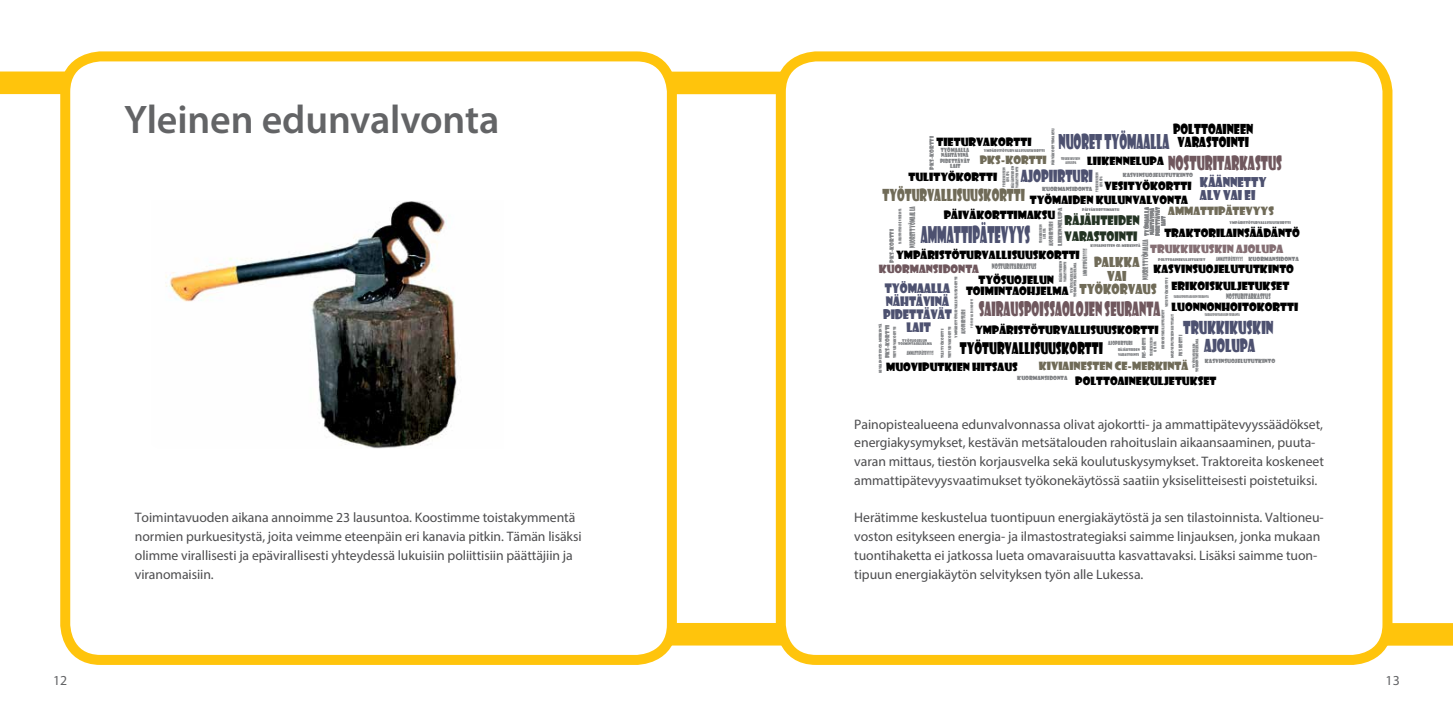
<style>
.page{position:relative;width:1453px;height:727px;background:#fff}
.page>*{position:absolute;margin:0;border:0;box-sizing:border-box;transform-origin:0 0}
.t1{font:600 40px "Myriad Pro";letter-spacing:-.005em;color:#636466}
.t2{font:22.5px "Showcard Gothic";color:#4d5170;scale:.51 1}
.t3{font:20px "Showcard Gothic";color:#4d5170;scale:.56 1}
.t4{font:19.25px "Showcard Gothic";color:#70585e;scale:.59 1}
.t5{font:18.88px "Showcard Gothic";color:#70585e;scale:.61 1}
.t6{font:17.5px/17.5px "Showcard Gothic";color:#4d5170;text-align:center;scale:.69 1}
.t7{font:16.25px "Showcard Gothic";color:#4d5170;scale:.71 1}
.t8{font:16.12px "Showcard Gothic";color:#706b58;scale:.68 1}
.t9{font:15.62px "Showcard Gothic";color:#000;scale:.71 1}
.t10{font:13.75px/18.8px "Myriad Pro";letter-spacing:-.005em;color:#4d4d4f}
.t11{font:13.75px "Myriad Pro";color:#636466}
.t12{font:13.5px/13.5px "Showcard Gothic";color:#000;text-align:center;scale:.83 1}
.t13{font:13.38px/13.4px "Showcard Gothic";color:#706b58;text-align:center;scale:.88 1}
.t14{font:13.25px/13.2px "Showcard Gothic";color:#4d5170;scale:.88 1}
.t15{font:12.75px/12.8px "Showcard Gothic";color:#4d5170;text-align:center;scale:.89 1}
.t16{font:12.75px/15.2px "Showcard Gothic";color:#233323;scale:.89 1}
.t17{font:11.12px/11.1px "Showcard Gothic";color:#000;text-align:center}
.t18{font:11.12px "Showcard Gothic";color:#706b58}
.t19{font:11.12px "Showcard Gothic";color:#856f74}
.t20{font:11.12px "Showcard Gothic";color:#70585e}
.t21{font:7.38px "Showcard Gothic";color:#808285;scale:.61 1}
.t22{font:7.38px "Showcard Gothic";color:#808285;scale:.56 1}
.t23{font:5.5px "Showcard Gothic";color:#808285}
.t24{font:5.5px/5.5px "Showcard Gothic";color:#808285;text-align:center;scale:.89 1}
.t25{font:5.5px "Showcard Gothic";color:#808285;scale:.51 1}
.t26{font:5.5px "Showcard Gothic";color:#808285;scale:.71 1}
.t27{font:4.88px "Showcard Gothic";color:#808285;scale:.71 1}
.t28{font:3.75px/3.2px "Showcard Gothic";color:#808285;text-align:center}
.t29{font:3.75px/3.8px "Showcard Gothic";color:#808285;text-align:center;scale:.69 1}
.t30{font:3.75px "Showcard Gothic";color:#808285;scale:.59 1}
.t31{font:3.75px/4.4px "Showcard Gothic";color:#808285;scale:.89 1}
.t32{font:3.25px "Showcard Gothic";color:#808285;scale:.68 1}
</style>
<div class="page">
<div style="left:648px;top:622px;width:805px;height:23px;background:#ffc40c"></div>
<div style="left:0;top:71px;width:806px;height:23px;background:#ffc40c"></div>
<div style="left:65px;top:56px;width:607px;height:603px;background:#fff;border-radius:35px"></div>
<div style="left:60px;top:51px;width:617px;height:613px;border:10px solid #ffc40c;border-radius:35px"></div>
<div style="left:781px;top:56px;width:606px;height:603px;background:#fff;border-radius:35px"></div>
<div style="left:776px;top:51px;width:616px;height:613px;border:10px solid #ffc40c;border-radius:35px"></div>
<svg style="left:165px;top:201px;width:292px;height:247px"></svg>
<h1 class="t1" style="left:124px;top:94px;width:377px">Yleinen edunvalvonta</h1>
<p class="t10" style="left:135px;top:508px;width:448px">Toimintavuoden aikana annoimme 23 lausuntoa. Koostimme toistakymmentä normien purkuesitystä, joita veimme eteenpäin eri kanavia pitkin. Tämän lisäksi olimme virallisesti ja epävirallisesti yhteydessä lukuisiin poliittisiin päättäjiin ja viranomaisiin.</p>
<p class="t12" style="left:1173px;top:121px;width:98px">POLTTOAINEEN<br>VARASTOINTI</p>
<p class="t28" style="left:1051px;top:165px;width:39px;rotate:-90deg">PÄIVÄKORTTIMAKSU</p>
<h3 class="t3" style="left:1058px;top:129px;width:199px">NUORET TYÖMAALLA</h3>
<p class="t17" style="left:1030px;top:178px;width:163px;line-height:14.4px;text-align:left;text-indent:75px">VESITYÖKORTTI<br>TYÖMAIDEN KULUNVALVONTA</p>
<p class="t23" style="left:928px;top:169px;width:35px;rotate:-90deg">PKS-KORTTI</p>
<p class="t17" style="left:936px;top:135px;width:97px">TIETURVAKORTTI</p>
<p class="t24" style="left:940px;top:147px;width:35px">TYÖMAALLA<br>NÄHTÄVINÄ<br>PIDETTÄVÄT<br>LAIT</p>
<p class="t28" style="left:984px;top:148px;width:63px">YMPÄRISTÖTURVALLISUUSKORTTI</p>
<h3 class="t5" style="left:1168px;top:150px;width:188px">NOSTURITARKASTUS</h3>
<p class="t18" style="left:980px;top:153px;width:69px">PKS-KORTTI</p>
<p class="t17" style="left:908px;top:171px;width:90px">TULITYÖKORTTI</p>
<p class="t17" style="left:1087px;top:155px;width:78px">LIIKENNELUPA</p>
<p class="t29" style="left:1061px;top:157px;width:29px">TRUKKIKUSKIN<br>AJOLUPA</p>
<p class="t31" style="left:1010px;top:188px;width:26px;rotate:-90deg">RÄJÄHTEIDEN<br>VARASTOINTI</p>
<p class="t29" style="left:1002px;top:186px;width:29px;rotate:-90deg">TRUKKIKUSKIN<br>AJOLUPA</p>
<p class="t7" style="left:1021px;top:165px;width:103px">AJOPIIRTURI</p>
<p class="t23" style="left:1123px;top:171px;width:72px">KASVINSUOJELUTUTKINTO</p>
<p class="t29" style="left:1095px;top:192px;width:29px;rotate:-90deg">TRUKKIKUSKIN<br>AJOLUPA</p>
<p class="t14" style="left:1200px;top:174px;width:77px">KÄÄNNETTY<br>ALV VAI EI</p>
<p class="t8" style="left:882px;top:185px;width:211px">TYÖTURVALLISUUSKORTTI</p>
<p class="t23" style="left:1042px;top:185px;width:52px">KUORMANSIDONTA</p>
<p class="t18" style="left:1168px;top:204px;width:107px">AMMATTIPÄTEVYYS</p>
<p class="t24" style="left:1144px;top:236px;width:35px;rotate:-90deg">TYÖMAALLA<br>NÄHTÄVINÄ<br>PIDETTÄVÄT<br>LAIT</p>
<p class="t22" style="left:907px;top:247px;width:75px;rotate:-90deg">NUORET TYÖMAALLA</p>
<p class="t28" style="left:1082px;top:208px;width:39px">PÄIVÄKORTTIMAKSU</p>
<p class="t23" style="left:1056px;top:246px;width:40px;rotate:-90deg">LIIKENNELUPA</p>
<p class="t17" style="left:944px;top:209px;width:113px">PÄIVÄKORTTIMAKSU</p>
<p class="t30" style="left:897px;top:243px;width:61px;rotate:-90deg">SAIRAUSPOISSAOLOJEN SEURANTA</p>
<p class="t16" style="left:1064px;top:212px;width:86px">RÄJÄHTEIDEN<br>VARASTOINTI</p>
<p class="t28" style="left:1229px;top:220px;width:63px">YMPÄRISTÖTURVALLISUUSKORTTI</p>
<p class="t25" style="left:1216px;top:255px;width:54px">AMMATTIPÄTEVYYS</p>
<h2 class="t2" style="left:921px;top:219px;width:216px">AMMATTIPÄTEVYYS</h2>
<p class="t26" style="left:1047px;top:246px;width:36px;rotate:-90deg">AJOPIIRTURI</p>
<p class="t29" style="left:1038px;top:243px;width:29px;rotate:-90deg">TRUKKIKUSKIN<br>AJOLUPA</p>
<p class="t17" style="left:1164px;top:227px;width:137px">TRAKTORILAINSÄÄDÄNTÖ</p>
<p class="t23" style="left:888px;top:262px;width:35px;rotate:-90deg">PKS-KORTTI</p>
<p class="t22" style="left:1140px;top:280px;width:75px;rotate:-90deg">NUORET TYÖMAALLA</p>
<p class="t28" style="left:1090px;top:244px;width:51px">KIVIAINESTEN CE-MERKINTÄ</p>
<p class="t19" style="left:1150px;top:241px;width:135px">TRUKKIKUSKIN AJOLUPA</p>
<p class="t17" style="left:1153px;top:263px;width:142px">KASVINSUOJELUTUTKINTO</p>
<p class="t17" style="left:896px;top:248px;width:185px">YMPÄRISTÖTURVALLISUUSKORTTI</p>
<p class="t25" style="left:1081px;top:276px;width:54px;rotate:-90deg">AMMATTIPÄTEVYYS</p>
<p class="t23" style="left:1248px;top:255px;width:52px">KUORMANSIDONTA</p>
<p class="t21" style="left:1226px;top:291px;width:75px">NOSTURITARKASTUS</p>
<p class="t20" style="left:879px;top:262px;width:102px">KUORMANSIDONTA</p>
<p class="t13" style="left:1079px;top:255px;width:89px">PALKKA<br>VAI<br>TYÖKORVAUS</p>
<p class="t28" style="left:1158px;top:258px;width:49px">POLTTOAINEKULJETUKSET</p>
<p class="t31" style="left:1058px;top:282px;width:26px;rotate:-90deg">RÄJÄHTEIDEN<br>VARASTOINTI</p>
<p class="t28" style="left:1070px;top:297px;width:36px;rotate:-90deg">TYÖSUOJELUN<br>TOIMINTAOHJELMA</p>
<p class="t21" style="left:992px;top:261px;width:75px">NOSTURITARKASTUS</p>
<p class="t17" style="left:966px;top:273px;width:104px">TYÖSUOJELUN<br>TOIMINTAOHJELMA</p>
<p class="t28" style="left:954px;top:338px;width:63px;rotate:-90deg">YMPÄRISTÖTURVALLISUUSKORTTI</p>
<p class="t28" style="left:1165px;top:307px;width:31px;rotate:-90deg">VESITYÖKORTTI</p>
<p class="t15" style="left:883px;top:281px;width:79px">TYÖMAALLA<br>NÄHTÄVINÄ<br>PIDETTÄVÄT<br>LAIT</p>
<p class="t17" style="left:1171px;top:280px;width:119px">ERIKOISKULJETUKSET</p>
<p class="t30" style="left:1174px;top:294px;width:61px">SAIRAUSPOISSAOLOJEN SEURANTA</p>
<p class="t26" style="left:960px;top:334px;width:36px;rotate:-90deg">AJOPIIRTURI</p>
<p class="t32" style="left:970px;top:327px;width:43px;rotate:-90deg">TYÖTURVALLISUUSKORTTI</p>
<h3 class="t4" style="left:979px;top:296px;width:309px">SAIRAUSPOISSAOLOJEN SEURANTA</h3>
<p class="t17" style="left:1171px;top:300px;width:128px">LUONNONHOITOKORTTI</p>
<p class="t28" style="left:1161px;top:348px;width:41px;rotate:-90deg">ERIKOISKULJETUKSET</p>
<p class="t30" style="left:1205px;top:312px;width:61px">SAIRAUSPOISSAOLOJEN SEURANTA</p>
<p class="t28" style="left:1170px;top:358px;width:45px;rotate:-90deg">MUOVIPUTKIEN HITSAUS</p>
<p class="t6" style="left:1183px;top:318px;width:132px">TRUKKIKUSKIN<br>AJOLUPA</p>
<p class="t28" style="left:878px;top:373px;width:51px;rotate:-90deg">KIVIAINESTEN CE-MERKINTÄ</p>
<p class="t17" style="left:975px;top:324px;width:185px">YMPÄRISTÖTURVALLISUUSKORTTI</p>
<p class="t23" style="left:884px;top:358px;width:35px;rotate:-90deg">PKS-KORTTI</p>
<p class="t28" style="left:948px;top:358px;width:33px;rotate:-90deg">TIETURVAKORTTI</p>
<p class="t28" style="left:893px;top:358px;width:33px;rotate:-90deg">TIETURVAKORTTI</p>
<p class="t28" style="left:941px;top:358px;width:31px;rotate:-90deg">TULITYÖKORTTI</p>
<p class="t27" style="left:1177px;top:356px;width:31px;rotate:-90deg">PKS-KORTTI</p>
<p class="t26" style="left:1108px;top:339px;width:36px">AJOPIIRTURI</p>
<p class="t29" style="left:1149px;top:356px;width:29px;rotate:-90deg">TRUKKIKUSKIN<br>AJOLUPA</p>
<p class="t27" style="left:1141px;top:358px;width:31px;rotate:-90deg">PKS-KORTTI</p>
<p class="t28" style="left:1192px;top:372px;width:36px;rotate:-90deg">TYÖSUOJELUN<br>TOIMINTAOHJELMA</p>
<p class="t28" style="left:898px;top:338px;width:35px">TYÖSUOJELUN<br>TOIMINTAOHJELMA</p>
<p class="t25" style="left:907px;top:349px;width:54px">AMMATTIPÄTEVYYS</p>
<p class="t9" style="left:960px;top:337px;width:203px">TYÖTURVALLISUUSKORTTI</p>
<p class="t31" style="left:1118px;top:347px;width:26px">RÄJÄHTEIDEN<br>VARASTOINTI</p>
<p class="t23" style="left:1205px;top:357px;width:72px">KASVINSUOJELUTUTKINTO</p>
<p class="t18" style="left:1039px;top:359px;width:151px">KIVIAINESTEN CE-MERKINTÄ</p>
<p class="t17" style="left:886px;top:360px;width:133px">MUOVIPUTKIEN HITSAUS</p>
<p class="t23" style="left:1017px;top:374px;width:52px">KUORMANSIDONTA</p>
<p class="t17" style="left:1075px;top:374px;width:143px">POLTTOAINEKULJETUKSET</p>
<p class="t10" style="left:854px;top:414px;width:471px">Painopistealueena edunvalvonnassa olivat ajokortti- ja ammattipätevyyssäädökset, energiakysymykset, kestävän metsätalouden rahoituslain aikaansaaminen, puuta&shy;varan mittaus, tiestön korjausvelka sekä koulutuskysymykset. Traktoreita koskeneet ammattipätevyysvaatimukset työkonekäytössä saatiin yksiselitteisesti poistetuiksi.</p>
<p class="t10" style="left:854px;top:508px;width:471px">Herätimme keskustelua tuontipuun energiakäytöstä ja sen tilastoinnista. Valtioneu&shy;voston esitykseen energia- ja ilmastostrategiaksi saimme linjauksen, jonka mukaan tuontihaketta ei jatkossa lueta omavaraisuutta kasvattavaksi. Lisäksi saimme tuon&shy;tipuun energiakäytön selvityksen työn alle Lukessa.</p>
<p class="t11" style="left:53px;top:672px;width:16px">12</p>
<p class="t11" style="left:1385px;top:672px;width:16px">13</p>
</div>
